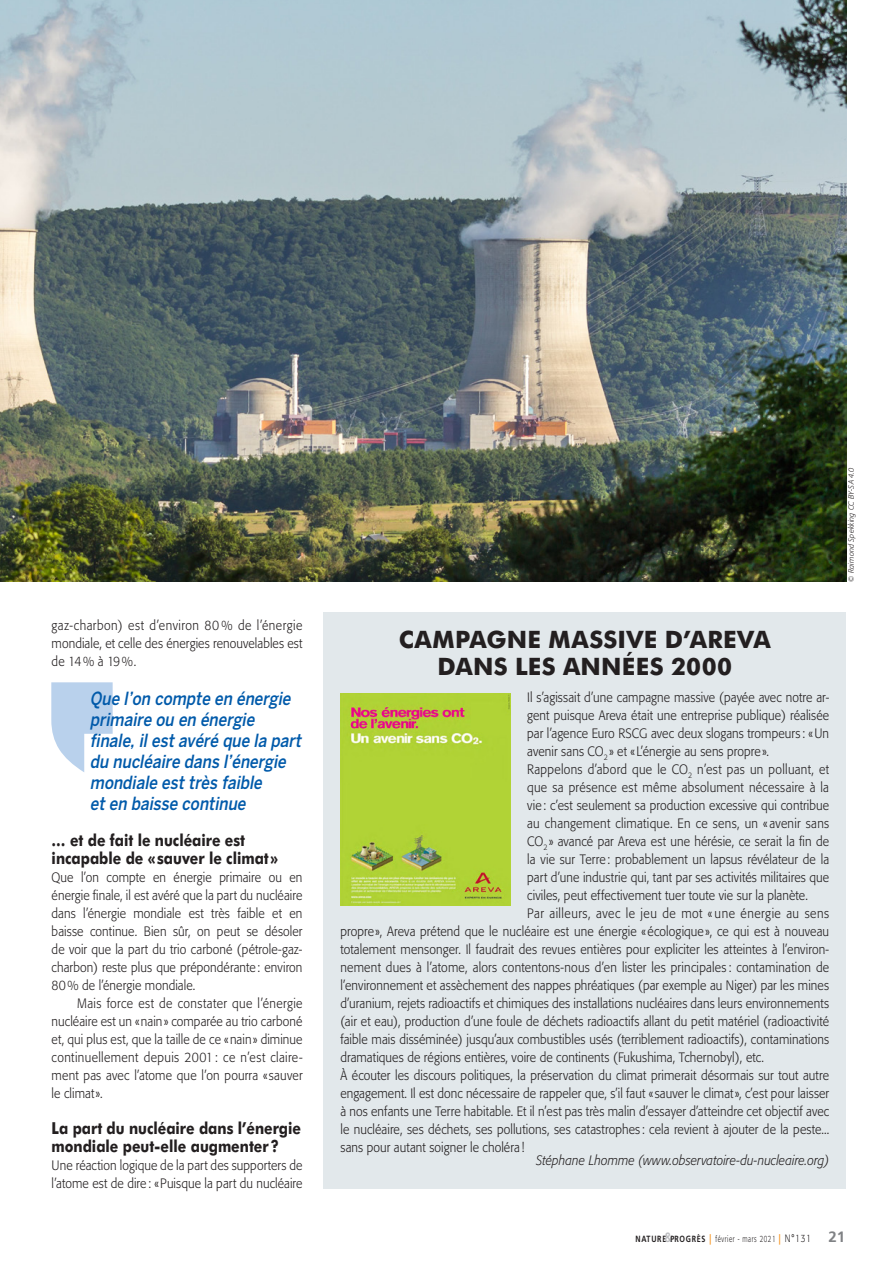
<style>
.page{position:relative;width:893px;height:1263px;background:#fff}
.page>*{position:absolute;margin:0;border:0;box-sizing:border-box;transform-origin:0 0}
.t1{font:700 24px/27px "Futura BT";letter-spacing:.01em;color:#231f20;text-align:center}
.t2{font:italic 500 18px/21px "Benton Sans";color:#015aaa;scale:.85 1}
.t3{font:700 16.5px/18px "Futura BT";color:#231f20;scale:.85 1}
.t4{font:300 13.5px/18px "Formata";letter-spacing:.01em;color:#231f20;text-align:justify;scale:.9 1}
.t5{font:italic 300 13.5px "Formata";letter-spacing:.005em;color:#231f20;scale:.9 1}
.t6{font:300 13.5px "Formata";letter-spacing:.035em;color:#231f20;scale:.9 1}
.t7{font:300 9px "Formata";letter-spacing:.1em;color:#231f20;scale:.68 1}
.t8{font:italic 300 7.5px "Formata";letter-spacing:.015em;color:#231f20}
.s1{font-family:"Frutiger";font-weight:700}
.s2{font-family:"Frutiger";font-weight:700;font-size:13.5px;color:#bcbdc0}
.s3{font-family:"Frutiger";font-weight:700;font-size:10.5px;color:#f7931d}
.s4{font-size:10.5px}
.s5{font-family:"Frutiger";font-weight:700;font-size:15px;color:#808285}
</style>
<div class="page">
<div style="left:323px;top:612px;width:523px;height:576px;background:#e2e8eb"></div>
<img style="left:340px;top:694px;width:170px;height:211px">
<img style="left:0;top:0;width:846px;height:581px">
<svg style="left:51px;top:682px;width:62px;height:90px"></svg>
<p class="t4" style="left:52px;top:616px;width:280px">gaz-charbon) est d’environ 80 % de l’énergie mondiale, et celle des énergies renouvelables est de 14% à 19%.</p>
<h2 class="t2" style="left:90px;top:688px;width:254px">Que l’on compte en énergie primaire ou en énergie finale,ilestavéré que la part du nucléaire dans l’énergie mondiale esttrès faible eten baisse continue</h2>
<p class="t3" style="left:52px;top:831px;width:268px">… et de fait le nucléaire est incapable de «sauver le climat»</p>
<p class="t4" style="left:52px;top:868px;width:280px">Que l’on compte en énergie primaire ou en énergie finale, il est avéré que la part du nucléaire dans l’énergie mondiale est très faible et en baisse continue. Bien sûr, on peut se désoler de voir que la part du trio carboné (pétrole-gaz&shy;charbon) reste plus que prépondérante: environ 80% de l’énergie mondiale.</p>
<p class="t4" style="left:52px;top:994px;width:280px;text-indent:26px">Mais force est de constater que l’énergie nucléaire est un «nain» comparée au trio carboné et, qui plus est, que la taille de ce «nain» diminue continuellement depuis 2001 : ce n’est claire&shy;ment pas avec l’atome que l’on pourra « sauver le climat».</p>
<p class="t3" style="left:52px;top:1119px;width:295px">La part du nucléaire dans l’énergie mondiale peut-elle augmenter?</p>
<p class="t4" style="left:52px;top:1156px;width:280px">Une réaction logique de la part des supporters de l’atome est de dire: «Puisque la part du nucléaire</p>
<p class="t8" style="left:847px;top:581px;width:116px;rotate:-90deg">© Raimond Spekking CC BY-SA 4.0</p>
<h1 class="t1" style="left:399px;top:626px;width:373px">CAMPAGNE MASSIVE D’AREVA<br>DANS LES ANNÉES 2000</h1>
<p class="t4" style="left:527px;top:688px;width:337px">Il s’agissait d’une campagne massive (payée avec notre ar-</p>
<p class="t4" style="left:527px;top:706px;width:337px">gent puisque Areva était une entreprise publique) réalisée</p>
<p class="t4" style="left:527px;top:724px;width:337px">par l’agence Euro RSCG avec deux slogans trompeurs : «Un</p>
<p class="t4" style="left:527px;top:742px;width:270px">avenir sans CO<sub>2</sub> » et « L’énergie au sens propre».</p>
<p class="t4" style="left:527px;top:760px;width:337px">Rappelons d’abord que le CO<sub>2</sub> n’est pas un polluant, et</p>
<p class="t4" style="left:527px;top:778px;width:337px">que sa présence est même absolument nécessaire à la</p>
<p class="t4" style="left:527px;top:796px;width:337px">vie: c’est seulement sa production excessive qui contribue</p>
<p class="t4" style="left:527px;top:814px;width:337px">au changement climatique. En ce sens, un « avenir sans</p>
<p class="t4" style="left:527px;top:832px;width:337px">CO<sub>2</sub> » avancé par Areva est une hérésie, ce serait la fin de</p>
<p class="t4" style="left:527px;top:850px;width:337px">la vie sur Terre : probablement un lapsus révélateur de la</p>
<p class="t4" style="left:527px;top:868px;width:337px">part d’une industrie qui, tant par ses activités militaires que</p>
<p class="t4" style="left:527px;top:886px;width:313px">civiles, peut effectivement tuer toute vie sur la planète.</p>
<p class="t6" style="left:527px;top:905px;width:337px">Par ailleurs, avec le jeu de mot « une énergie au sens</p>
<p class="t4" style="left:340px;top:922px;width:545px">propre», Areva prétend que le nucléaire est une énergie « écologique », ce qui est à nouveau</p>
<p class="t4" style="left:340px;top:940px;width:545px">totalement mensonger. Il faudrait des revues entières pour expliciter les atteintes à l’environ-</p>
<p class="t4" style="left:340px;top:958px;width:545px">nement dues à l’atome, alors contentons-nous d’en lister les principales : contamination de</p>
<p class="t4" style="left:340px;top:976px;width:544px">l’environnement et assèchement des nappes phréatiques (par exemple au Niger) par les mines</p>
<p class="t4" style="left:340px;top:994px;width:545px">d’uranium, rejets radioactifs et chimiques des installations nucléaires dans leurs environnements</p>
<p class="t4" style="left:340px;top:1012px;width:545px">(air et eau), production d’une foule de déchets radioactifs allant du petit matériel (radioactivité</p>
<p class="t4" style="left:340px;top:1030px;width:545px">faible mais disséminée) jusqu’aux combustibles usés (terriblement radioactifs), contaminations</p>
<p class="t4" style="left:340px;top:1048px;width:472px">dramatiques de régions entières, voire de continents (Fukushima, Tchernobyl), etc.</p>
<p class="t4" style="left:340px;top:1066px;width:544px">À écouter les discours politiques, la préservation du climat primerait désormais sur tout autre</p>
<p class="t4" style="left:340px;top:1084px;width:545px">engagement. Il est donc nécessaire de rappeler que, s’il faut « sauver le climat», c’est pour laisser</p>
<p class="t4" style="left:340px;top:1102px;width:545px">à nos enfants une Terre habitable. Et il n’est pas très malin d’essayer d’atteindre cet objectif avec</p>
<p class="t4" style="left:340px;top:1120px;width:545px">le nucléaire, ses déchets, ses pollutions, ses catastrophes : cela revient à ajouter de la peste...</p>
<p class="t4" style="left:340px;top:1138px;width:206px">sans pour autant soigner le choléra !</p>
<p class="t5" style="left:536px;top:1152px;width:327px">Stéphane Lhomme (www.observatoire-du-nucleaire.org)</p>
<p class="t7" style="left:635px;top:1233px;width:310px"><span class="s1">NATURE</span><span class="s2">&amp;</span><span class="s1">PROGRÈS</span> <span class="s3">|</span> février - mars 2021 <span class="s3">|</span> <span class="s4">N°131</span> <span class="s5">21</span></p>
</div>
